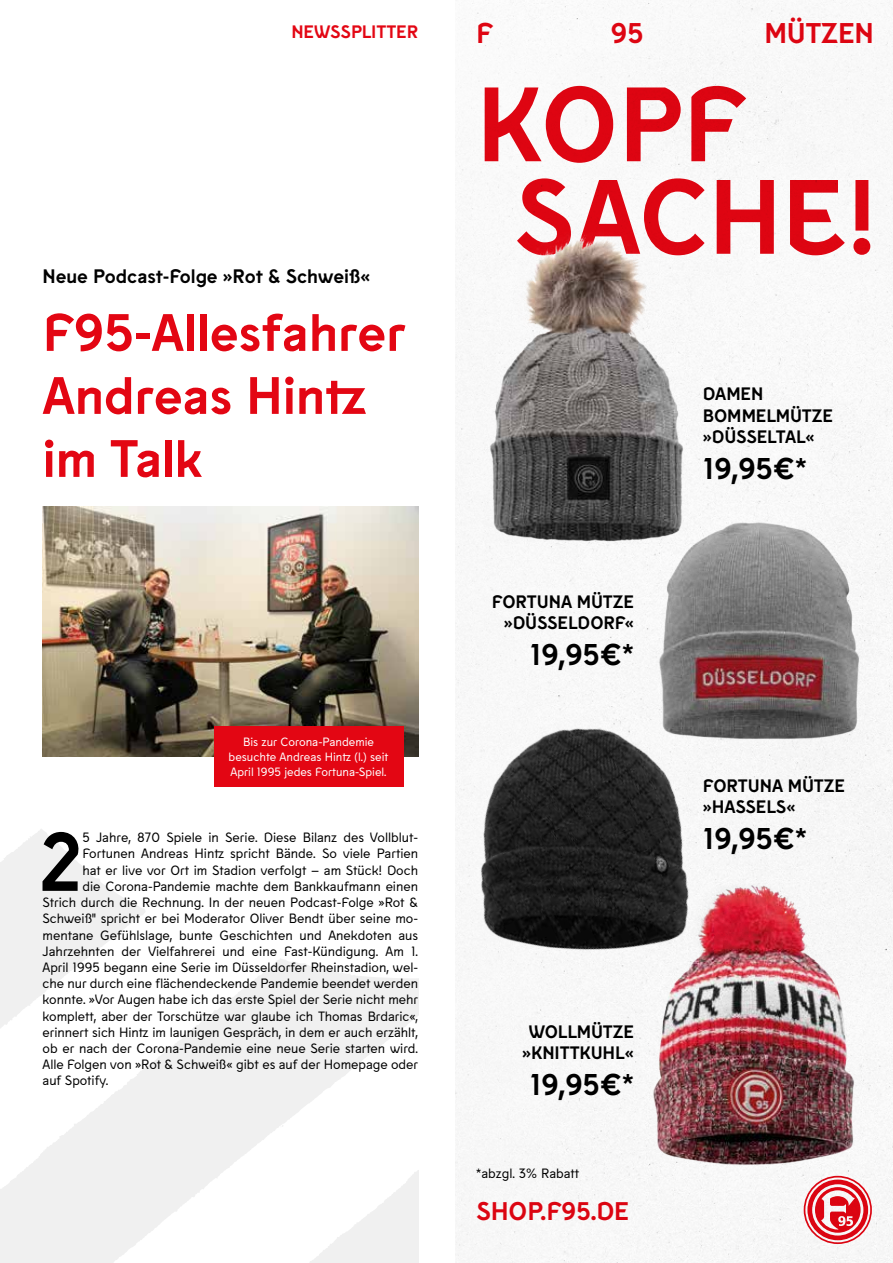
<style>
.page{position:relative;width:893px;height:1263px;background:#fff}
.page>*{position:absolute;margin:0;border:0;box-sizing:border-box;transform-origin:0 0}
.t1{font:700 105.3px/92.6px "Fortuna Sans";color:#e30613}
.t2{font:700 82.95px "Fortuna Sans";color:#000}
.t3{font:700 52.5px/63px "Fortuna Sans";color:#e30613}
.t4{font:700 30px "Fortuna Sans";color:#000}
.t5{font:700 28.5px "Fortuna Sans";color:#e30613}
.t6{font:700 25.5px "Fortuna Sans";letter-spacing:-.005em;color:#e30613}
.t7{font:700 19.5px "Fortuna Sans";color:#000}
.t8{font:700 18px/21.6px "Fortuna Sans";color:#000}
.t9{font:700 18px "Fortuna Sans";color:#e30613}
.t10{font:13.5px "Fortuna Sans";color:#000}
.t11{font:12px/15px "Fortuna Sans";color:#fff;text-align:center}
</style>
<div class="page">
<svg style="left:0;top:958px;width:419px;height:305px;fill:#f0f0f0"></svg>
<svg style="left:0;top:829px;width:146px;height:376px"></svg>
<svg style="left:91px;top:870px;width:6px;height:6px"></svg>
<img style="left:455px;top:0;width:438px;height:1263px">
<img style="left:43px;top:506px;width:375px;height:250px">
<div style="left:214px;top:726px;width:189px;height:61px;background:#e30613"></div>
<h3 class="t9" style="left:291px;top:17px;width:128px">NEWSSPLITTER</h3>
<h3 class="t7" style="left:43px;top:260px;width:329px">Neue Podcast-Folge »Rot &amp; Schweiß«</h3>
<h3 class="t3" style="left:43px;top:298px;width:365px">F95-Allesfahrer<br>Andreas Hintz im Talk</h3>
<p class="t11" style="left:229px;top:734px;width:161px">Bis zur Corona-Pandemie besuchte Andreas Hintz (l.) seit<br>April 1995 jedes Fortuna-Spiel.</p>
<h2 class="t2" style="left:39px;top:796px;width:45px">2</h2>
<p class="t10" style="left:82px;top:827px;width:337px">5 Jahre, 870 Spiele in Serie. Diese Bilanz des Vollblut-</p>
<p class="t10" style="left:82px;top:844px;width:337px">Fortunen Andreas Hintz spricht Bände. So viele Partien</p>
<p class="t10" style="left:82px;top:860px;width:337px">hat er live vor Ort im Stadion verfolgt – am Stück! Doch</p>
<p class="t10" style="left:82px;top:876px;width:337px">die Corona-Pandemie machte dem Bankkaufmann einen</p>
<p class="t10" style="left:43px;top:892px;width:377px">Strich durch die Rechnung. In der neuen Podcast-Folge »Rot &amp;</p>
<p class="t10" style="left:43px;top:908px;width:377px">Schweiß" spricht er bei Moderator Oliver Bendt über seine mo-</p>
<p class="t10" style="left:43px;top:925px;width:377px">mentane Gefühlslage, bunte Geschichten und Anekdoten aus</p>
<p class="t10" style="left:43px;top:941px;width:377px">Jahrzehnten der Vielfahrerei und eine Fast-Kündigung. Am 1.</p>
<p class="t10" style="left:43px;top:957px;width:377px">April 1995 begann eine Serie im Düsseldorfer Rheinstadion, wel-</p>
<p class="t10" style="left:43px;top:973px;width:377px">che nur durch eine flächendeckende Pandemie beendet werden</p>
<p class="t10" style="left:43px;top:989px;width:377px">konnte. »Vor Augen habe ich das erste Spiel der Serie nicht mehr</p>
<p class="t10" style="left:43px;top:1006px;width:377px">komplett, aber der Torschütze war glaube ich Thomas Brdaric«,</p>
<p class="t10" style="left:43px;top:1022px;width:377px">erinnert sich Hintz im launigen Gespräch, in dem er auch erzählt,</p>
<p class="t10" style="left:43px;top:1038px;width:377px">ob er nach der Corona-Pandemie eine neue Serie starten wird.</p>
<p class="t10" style="left:43px;top:1054px;width:377px">Alle Folgen von »Rot &amp; Schweiß« gibt es auf der Homepage oder</p>
<p class="t10" style="left:43px;top:1071px;width:67px">auf Spotify.</p>
<h3 class="t5" style="left:476px;top:10px;width:18px">F</h3>
<h3 class="t5" style="left:611px;top:10px;width:34px">95</h3>
<h3 class="t5" style="left:764px;top:10px;width:111px">MÜTZEN</h3>
<h1 class="t1" style="left:513px;top:72px;width:366px;text-indent:-37px">KOPF<br>SACHE!</h1>
<h3 class="t8" style="left:492px;top:590px;width:143px;text-align:right">FORTUNA MÜTZE »DÜSSELDORF«</h3>
<h3 class="t4" style="left:530px;top:631px;width:105px">19,95€*</h3>
<h3 class="t8" style="left:522px;top:1019px;width:113px;text-align:center">WOLLMÜTZE »KNITTKUHL«</h3>
<h3 class="t4" style="left:530px;top:1061px;width:105px">19,95€*</h3>
<p class="t10" style="left:476px;top:1163px;width:105px">*abzgl. 3% Rabatt</p>
<h3 class="t6" style="left:476px;top:1191px;width:154px">SHOP.F95.DE</h3>
<h3 class="t8" style="left:703px;top:382px;width:132px">DAMEN<br>BOMMELMÜTZE »DÜSSELTAL«</h3>
<h3 class="t4" style="left:703px;top:445px;width:105px">19,95€*</h3>
<h3 class="t8" style="left:703px;top:773px;width:143px">FORTUNA MÜTZE »HASSELS«</h3>
<h3 class="t4" style="left:703px;top:815px;width:105px">19,95€*</h3>
</div>
